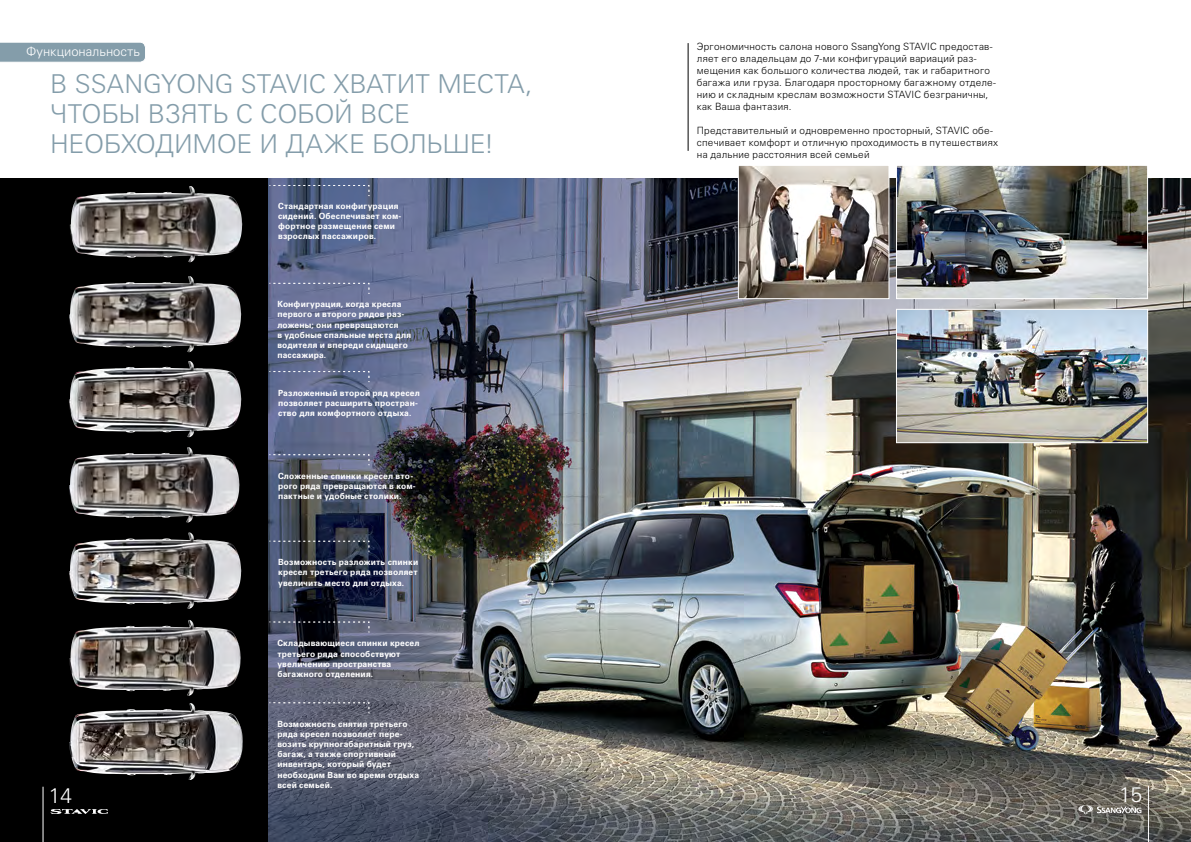
<style>
.page{position:relative;width:1191px;height:842px;background:#fff}
.page>*{position:absolute;margin:0;border:0;box-sizing:border-box;transform-origin:0 0}
.t1{font:300 26px/30px "Univers Cyr";letter-spacing:-.01em;color:#849daa}
.t2{font:300 21px "Univers Cyr";color:#fff}
.t3{font:300 13px "Univers Cyr";color:#fff}
.t4{font:300 10px/12px "Univers Cyr";letter-spacing:.025em;color:#000}
.t5{font:700 8.5px/10.2px "Univers Cyr";letter-spacing:.015em;color:#fff}
</style>
<div class="page">
<img style="left:268px;top:178px;width:923px;height:664px">
<div style="left:0;top:177px;width:268px;height:665px;background:#000"></div>
<svg style="left:0;top:42px;width:145px;height:20px;background:#8aa2ae"></svg>
<hr style="left:688px;top:43px;width:1px;height:108px;background:#000">
<div style="left:69px;top:179px;width:173px;height:83px;background:#000;opacity:.75"></div>
<img style="left:70px;top:186px;width:121px;height:71px">
<div style="left:71px;top:363px;width:183px;height:87px;background:#000;opacity:.75"></div>
<img style="left:69px;top:365px;width:121px;height:67px">
<div style="left:71px;top:705px;width:184px;height:87px;background:#000;opacity:.75"></div>
<img style="left:69px;top:708px;width:122px;height:67px">
<div style="left:71px;top:622px;width:182px;height:86px;background:#000;opacity:.75"></div>
<img style="left:69px;top:621px;width:120px;height:70px">
<div style="left:71px;top:449px;width:181px;height:86px;background:#000;opacity:.75"></div>
<img style="left:69px;top:447px;width:119px;height:70px">
<div style="left:71px;top:534px;width:183px;height:87px;background:#000;opacity:.75"></div>
<img style="left:69px;top:532px;width:121px;height:71px">
<div style="left:71px;top:278px;width:183px;height:87px;background:#000;opacity:.75"></div>
<img style="left:69px;top:276px;width:121px;height:71px">
<svg style="left:268px;top:184px;width:102px;height:13px"></svg>
<svg style="left:268px;top:282px;width:102px;height:13px"></svg>
<svg style="left:268px;top:371px;width:102px;height:12px"></svg>
<svg style="left:268px;top:454px;width:102px;height:12px"></svg>
<svg style="left:268px;top:540px;width:102px;height:13px"></svg>
<svg style="left:268px;top:621px;width:102px;height:12px"></svg>
<svg style="left:268px;top:702px;width:102px;height:12px"></svg>
<img style="left:740px;top:167px;width:147px;height:130px">
<div style="left:738px;top:165px;width:151px;height:134px;border:1px solid #fff"></div>
<img style="left:898px;top:311px;width:248px;height:130px">
<div style="left:896px;top:309px;width:252px;height:134px;border:1px solid #fff"></div>
<img style="left:898px;top:167px;width:248px;height:130px">
<div style="left:896px;top:165px;width:252px;height:134px;border:1px solid #fff"></div>
<hr style="left:1148px;top:786px;width:1px;height:56px;background:#fff">
<svg style="left:1078px;top:805px;width:63px;height:9px"></svg>
<hr style="left:43px;top:787px;width:1px;height:55px;background:#fff">
<svg style="left:50px;top:809px;width:58px;height:5px"></svg>
<h3 class="t3" style="left:26px;top:44px;width:115px">Функциональность</h3>
<p class="t4" style="left:697px;top:41px;width:301px">Эргономичность салона нового SsangYong STAVIC предостав&shy;ляет его владельцам до 7-ми конфигураций вариаций раз&shy;мещения как большого количества людей, так и габаритного багажа или груза. Благодаря просторному багажному отделе&shy;нию и складным креслам возможности STAVIC безграничны, как Ваша фантазия.</p>
<p class="t4" style="left:697px;top:125px;width:303px">Представительный и одновременно просторный, STAVIC обе&shy;спечивает комфорт и отличную проходимость в путешествиях на дальние расстояния всей семьей</p>
<h1 class="t1" style="left:50px;top:69px;width:483px">В SSANGYONG STAVIC ХВАТИТ МЕСТА,<br>ЧТОБЫ ВЗЯТЬ С СОБОЙ ВСЕ<br>НЕОБХОДИМОЕ И ДАЖЕ БОЛЬШЕ!</h1>
<p class="t5" style="left:278px;top:201px;width:125px">Стандартная конфигурация сидений. Обеспечивает ком&shy;фортное размещение семи взрослых пассажиров.</p>
<p class="t5" style="left:277px;top:299px;width:135px">Конфигурация, когда кресла первого и второго рядов раз&shy;ложены; они превращаются<br>в удобные спальные места для водителя и впереди сидящего пассажира.</p>
<p class="t5" style="left:278px;top:387px;width:143px">Разложенный второй ряд кресел позволяет расширить простран&shy;ство для комфортного отдыха.</p>
<p class="t5" style="left:278px;top:470px;width:139px">Сложенные спинки кресел вто&shy;рого ряда превращаются в ком&shy;пактные и удобные столики.</p>
<p class="t5" style="left:278px;top:557px;width:142px;text-align:justify">Возможность разложить спинки кресел третьего ряда позволяет увеличить место для отдыха.</p>
<p class="t5" style="left:277px;top:638px;width:144px">Складывающиеся спинки кресел третьего ряда способствуют увеличению пространства багажного отделения.</p>
<p class="t5" style="left:277px;top:718px;width:143px">Возможность снятия третьего ряда кресел позволяет пере&shy;возить крупногабаритный груз, багаж, а также спортивный инвентарь, который будет необходим Вам во время отдыха всей семьей.</p>
<h2 class="t2" style="left:49px;top:783px;width:25px">14</h2>
<h2 class="t2" style="left:1119px;top:782px;width:25px">15</h2>
</div>
